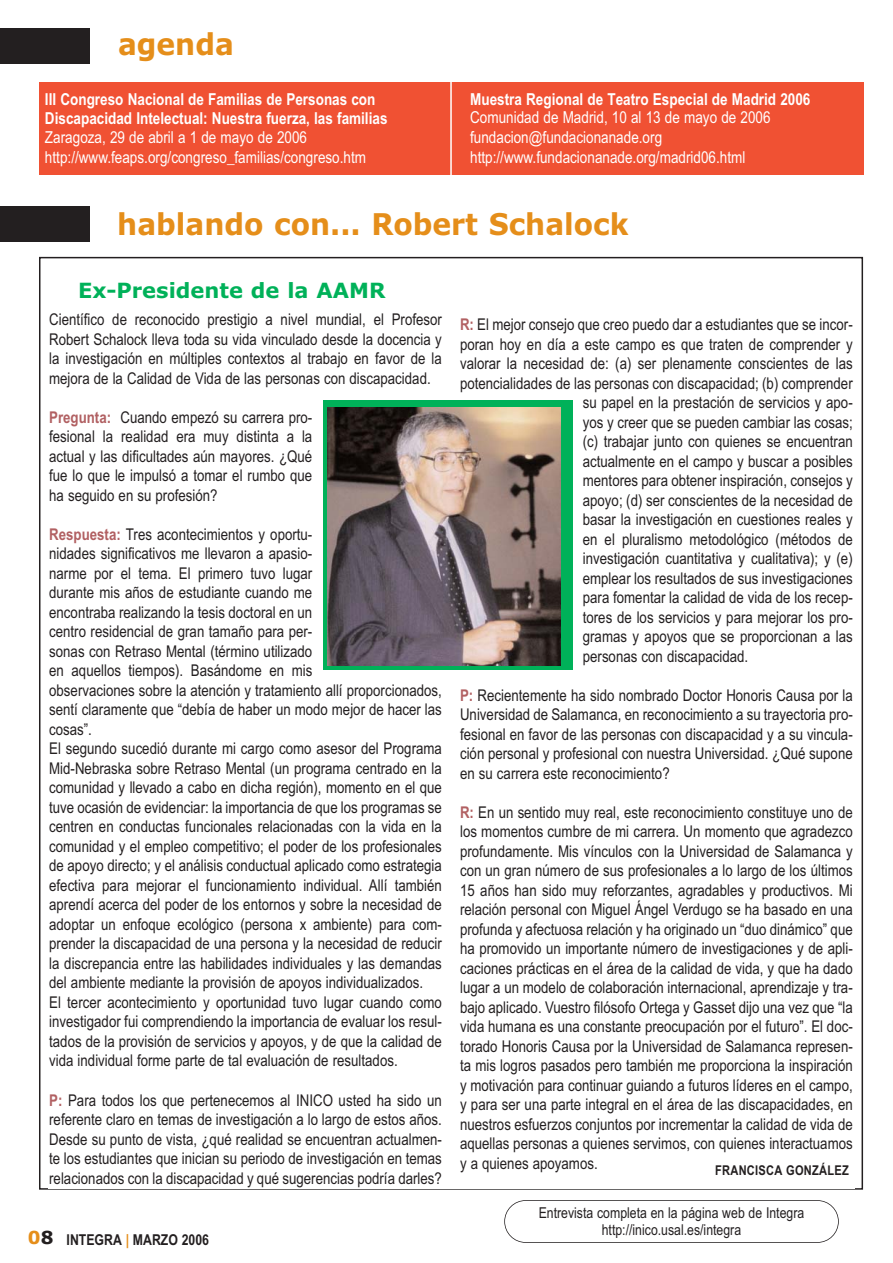
<style>
.page{position:relative;width:893px;height:1263px;background:#fff}
.page>*{position:absolute;margin:0;border:0;box-sizing:border-box;transform-origin:0 0}
.t1{font:700 30px "Verdana";color:#e58e1a;scale:.94 1}
.t2{font:700 21px "Verdana";color:#00b159}
.t3{font:16.5px/19.8px "Arial Narrow";color:#fff}
.t4{font:700 16.5px/19.8px "Arial Narrow";color:#fff}
.t5{font:16.2px/19.5px "Arial Narrow";color:#231f20;text-align:justify}
.t6{font:15px/16.5px "Arial Narrow";color:#231f20;text-align:center}
.t7{font:700 15px "Arial Narrow";color:#231f20}
.t8{font:700 13.5px "Arial Narrow";letter-spacing:.02em;color:#231f20}
.s1{font-weight:700;color:#b16062}
.s2{font-family:"Verdana";font-size:18px;color:#e58e1a}
.s3{font-family:"Verdana";font-size:18px}
.s4{color:#e58e1a}
</style>
<div class="page">
<div style="left:504px;top:1200px;width:335px;height:43px;border:2px solid #231f20;border-radius:21px"></div>
<div style="left:0;top:28px;width:90px;height:35px;background:#231f20"></div>
<div style="left:0;top:206px;width:90px;height:36px;background:#231f20"></div>
<div style="left:39px;top:82px;width:824px;height:93px;background:#f05133"></div>
<hr style="left:450px;top:81px;width:2px;height:95px;background:#fff">
<div style="left:323px;top:400px;width:249px;height:270px;background:#00b159"></div>
<img style="left:328px;top:407px;width:232px;height:258px">
<h1 class="t1" style="left:118px;top:32px;width:125px">agenda</h1>
<p class="t4" style="left:45px;top:91px;width:344px">III Congreso Nacional de Familias de Personas con<br>Discapacidad Intelectual: Nuestra fuerza, las familias</p>
<p class="t3" style="left:45px;top:129px;width:323px">Zaragoza, 29 de abril a 1 de mayo de 2006 http://www.feaps.org/congreso_familias/congreso.htm</p>
<p class="t4" style="left:470px;top:91px;width:342px">Muestra Regional de Teatro Especial de Madrid 2006</p>
<p class="t3" style="left:470px;top:109px;width:302px">Comunidad de Madrid, 10 al 13 de mayo de 2006 fundacion@fundacionanade.org http://www.fundacionanade.org/madrid06.html</p>
<h1 class="t1" style="left:117px;top:212px;width:546px">hablando con... Robert Schalock</h1>
<p class="t2" style="left:78px;top:282px;width:309px">Ex-Presidente de la AAMR</p>
<p class="t5" style="left:49px;top:312px;width:394px">Científico de reconocido prestigio a nivel mundial, el Profesor Robert Schalock lleva toda su vida vinculado desde la docencia y la investigación en múltiples contextos al trabajo en favor de la mejora de la Calidad de Vida de las personas con discapacidad.</p>
<p class="t5" style="left:49px;top:409px;width:265px"><span class="s1">Pregunta:</span> Cuando empezó su carrera pro&shy;fesional la realidad era muy distinta a la actual y las dificultades aún mayores. ¿Qué fue lo que le impulsó a tomar el rumbo que ha seguido en su profesión?</p>
<p class="t5" style="left:49px;top:526px;width:394px;text-align:left"><span class="s1">Respuesta:</span> Tres acontecimientos y oportu-<br>nidades significativos me llevaron a apasio-<br>narme por el tema. El primero tuvo lugar<br>durante mis años de estudiante cuando me<br>encontraba realizando la tesis doctoral en un<br>centro residencial de gran tamaño para per-<br>sonas con Retraso Mental (término utilizado<br>en aquellos tiempos). Basándome en mis<br>observaciones sobre la atención y tratamiento allí proporcionados, sentí claramente que “debía de haber un modo mejor de hacer las cosas”.<br>El segundo sucedió durante mi cargo como asesor del Programa Mid-Nebraska sobre Retraso Mental (un programa centrado en la comunidad y llevado a cabo en dicha región), momento en el que tuve ocasión de evidenciar: la importancia de que los programas se centren en conductas funcionales relacionadas con la vida en la comunidad y el empleo competitivo; el poder de los profesionales de apoyo directo; y el análisis conductual aplicado como estrategia efectiva para mejorar el funcionamiento individual. Allí también aprendí acerca del poder de los entornos y sobre la necesidad de adoptar un enfoque ecológico (persona x ambiente) para com&shy;prender la discapacidad de una persona y la necesidad de reducir la discrepancia entre las habilidades individuales y las demandas del ambiente mediante la provisión de apoyos individualizados.<br>El tercer acontecimiento y oportunidad tuvo lugar cuando como investigador fui comprendiendo la importancia de evaluar los resul&shy;tados de la provisión de servicios y apoyos, y de que la calidad de vida individual forme parte de tal evaluación de resultados.</p>
<p class="t5" style="left:49px;top:1092px;width:394px"><span class="s1">P:</span> Para todos los que pertenecemos al INICO usted ha sido un referente claro en temas de investigación a lo largo de estos años.<br>Desde su punto de vista, ¿qué realidad se encuentran actualmen&shy;te los estudiantes que inician su periodo de investigación en temas relacionados con la discapacidad y qué sugerencias podría darles?</p>
<p class="t7" style="left:28px;top:1234px;width:183px"><span class="s2">0</span><span class="s3">8</span> INTEGRA <span class="s4">|</span> MARZO 2006</p>
<p class="t5" style="left:460px;top:316px;width:394px"><span class="s1">R:</span> El mejor consejo que creo puedo dar a estudiantes que se incor-</p>
<p class="t5" style="left:460px;top:336px;width:394px">poran hoy en día a este campo es que traten de comprender y</p>
<p class="t5" style="left:460px;top:355px;width:394px">valorar la necesidad de: (a) ser plenamente conscientes de las</p>
<p class="t5" style="left:460px;top:375px;width:394px">potencialidades de las personas con discapacidad; (b) comprender</p>
<p class="t5" style="left:583px;top:394px;width:271px">su papel en la prestación de servicios y apo-</p>
<p class="t5" style="left:583px;top:414px;width:271px">yos y creer que se pueden cambiar las cosas;</p>
<p class="t5" style="left:583px;top:433px;width:271px">(c) trabajar junto con quienes se encuentran</p>
<p class="t5" style="left:583px;top:453px;width:271px">actualmente en el campo y buscar a posibles</p>
<p class="t5" style="left:583px;top:472px;width:271px">mentores para obtener inspiración, consejos y</p>
<p class="t5" style="left:583px;top:492px;width:271px">apoyo; (d) ser conscientes de la necesidad de</p>
<p class="t5" style="left:583px;top:511px;width:271px">basar la investigación en cuestiones reales y</p>
<p class="t5" style="left:583px;top:531px;width:271px">en el pluralismo metodológico (métodos de</p>
<p class="t5" style="left:583px;top:550px;width:271px">investigación cuantitativa y cualitativa); y (e)</p>
<p class="t5" style="left:583px;top:570px;width:271px">emplear los resultados de sus investigaciones</p>
<p class="t5" style="left:583px;top:589px;width:271px">para fomentar la calidad de vida de los recep-</p>
<p class="t5" style="left:583px;top:609px;width:271px">tores de los servicios y para mejorar los pro-</p>
<p class="t5" style="left:583px;top:628px;width:271px">gramas y apoyos que se proporcionan a las</p>
<p class="t5" style="left:583px;top:648px;width:167px">personas con discapacidad.</p>
<p class="t5" style="left:460px;top:687px;width:394px"><span class="s1">P:</span> Recientemente ha sido nombrado Doctor Honoris Causa por la Universidad de Salamanca, en reconocimiento a su trayectoria pro&shy;fesional en favor de las personas con discapacidad y a su vincula&shy;ción personal y profesional con nuestra Universidad. ¿Qué supone en su carrera este reconocimiento?</p>
<p class="t5" style="left:460px;top:804px;width:394px"><span class="s1">R:</span> En un sentido muy real, este reconocimiento constituye uno de los momentos cumbre de mi carrera. Un momento que agradezco profundamente. Mis vínculos con la Universidad de Salamanca y con un gran número de sus profesionales a lo largo de los últimos 15 años han sido muy reforzantes, agradables y productivos. Mi relación personal con Miguel Ángel Verdugo se ha basado en una profunda y afectuosa relación y ha originado un “duo dinámico” que ha promovido un importante número de investigaciones y de apli&shy;caciones prácticas en el área de la calidad de vida, y que ha dado lugar a un modelo de colaboración internacional, aprendizaje y tra&shy;bajo aplicado. Vuestro filósofo Ortega y Gasset dijo una vez que “la vida humana es una constante preocupación por el futuro”. El doc&shy;torado Honoris Causa por la Universidad de Salamanca represen&shy;ta mis logros pasados pero también me proporciona la inspiración y motivación para continuar guiando a futuros líderes en el campo, y para ser una parte integral en el área de las discapacidades, en nuestros esfuerzos conjuntos por incrementar la calidad de vida de aquellas personas a quienes servimos, con quienes interactuamos y a quienes apoyamos.</p>
<p class="t8" style="left:715px;top:1165px;width:135px">FRANCISCA GONZÁLEZ</p>
<p class="t6" style="left:539px;top:1206px;width:267px">Entrevista completa en la página web de Integra http://inico.usal.es/integra</p>
</div>
